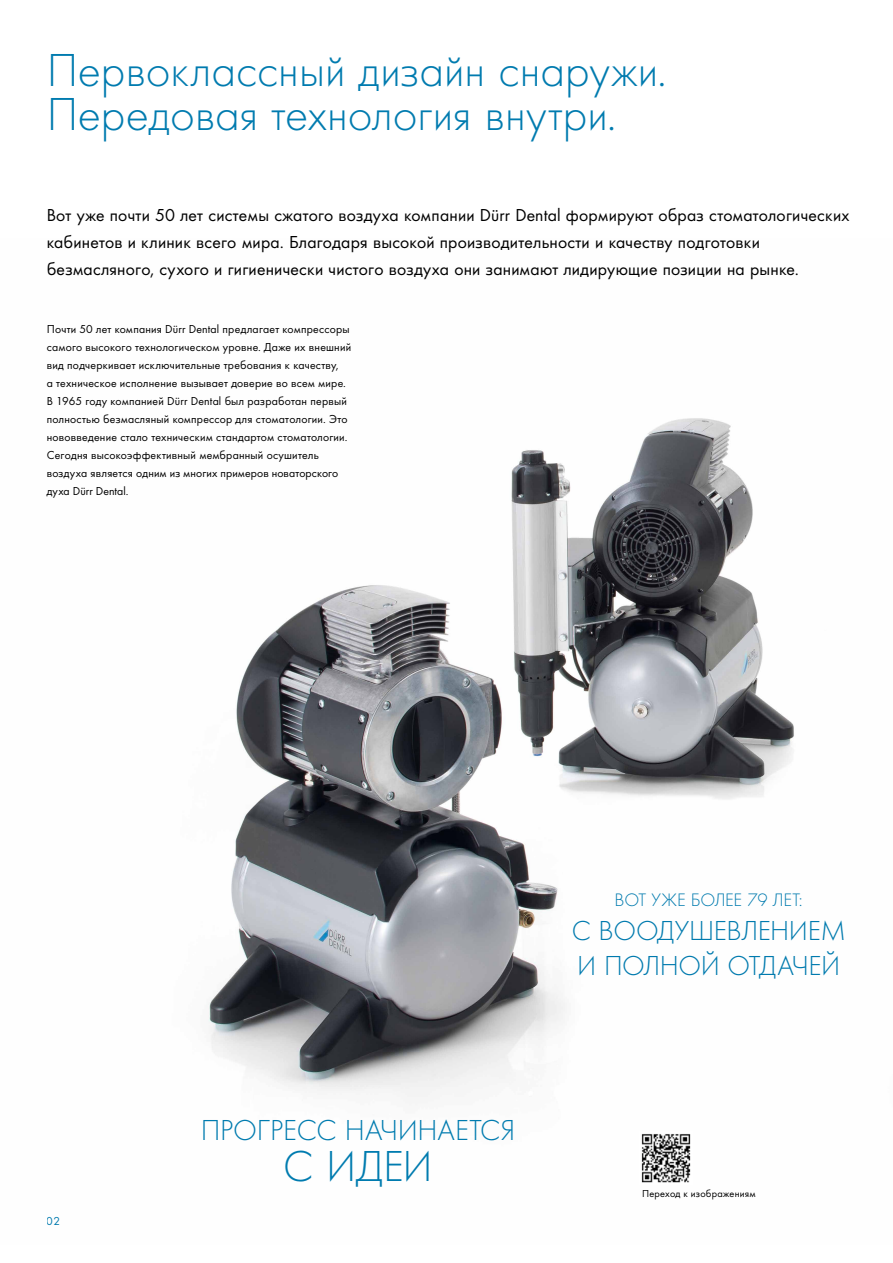
<style>
.page{position:relative;width:893px;height:1263px;background:#fff}
.page>*{position:absolute;margin:0;border:0;box-sizing:border-box;transform-origin:0 0}
.t1{font:300 48px/45px "Futura";color:#007baf}
.t2{font:300 45px "Futura";color:#007baf}
.t3{font:300 30px "Futura";letter-spacing:-.015em;color:#007baf}
.t4{font:300 28.5px/34.5px "Futura";letter-spacing:-.015em;color:#007baf}
.t5{font:300 18.75px "Futura";letter-spacing:-.015em;color:#007baf}
.t6{font:18px/27px "Futura Boo";letter-spacing:.01em;color:#000}
.t7{font:12px/18px "Futura Boo";letter-spacing:.02em;color:#000}
.t8{font:12px "Futura Boo";color:#007baf}
.t9{font:10.5px "Futura Boo";letter-spacing:.02em;color:#000}
</style>
<div class="page">
<img style="left:208px;top:418px;width:586px;height:679px">
<img style="left:641px;top:1134px;width:50px;height:49px">
<h1 class="t1" style="left:47px;top:46px;width:622px">Первоклассный дизайн снаружи.<br>Передовая технология внутри.</h1>
<p class="t6" style="left:47px;top:200px;width:804px">Вот уже почти 50 лет системы сжатого воздуха компании Dürr Dental формируют образ стоматологических кабинетов и клиник всего мира. Благодаря высокой производительности и качеству подготовки безмасляного, сухого и гигиенически чистого воздуха они занимают лидирующие позиции на рынке.</p>
<p class="t7" style="left:47px;top:319px;width:306px">Почти 50 лет компания Dürr Dental предлагает компрессоры самого высокого технологическом уровне. Даже их внешний вид подчеркивает исключительные требования к качеству,<br>а техническое исполнение вызывает доверие во всем мире.<br>В 1965 году компанией Dürr Dental был разработан первый полностью безмасляный компрессор для стоматологии. Это нововведение стало техническим стандартом стоматологии.<br>Сегодня высокоэффективный мембранный осушитель воздуха является одним из многих примеров новаторского духа Dürr Dental.</p>
<p class="t8" style="left:47px;top:1213px;width:15px">02</p>
<h3 class="t3" style="left:201px;top:1111px;width:316px">ПРОГРЕСС НАЧИНАЕТСЯ</h3>
<h2 class="t2" style="left:283px;top:1137px;width:151px">С ИДЕИ</h2>
<h3 class="t5" style="left:615px;top:887px;width:190px">ВОТ УЖЕ БОЛЕЕ 79 ЛЕТ:</h3>
<h3 class="t4" style="left:571px;top:912px;width:276px">С ВООДУШЕВЛЕНИЕМ<br>И ПОЛНОЙ ОТДАЧЕЙ</h3>
<p class="t9" style="left:642px;top:1186px;width:115px">Переход к изображениям</p>
</div>
